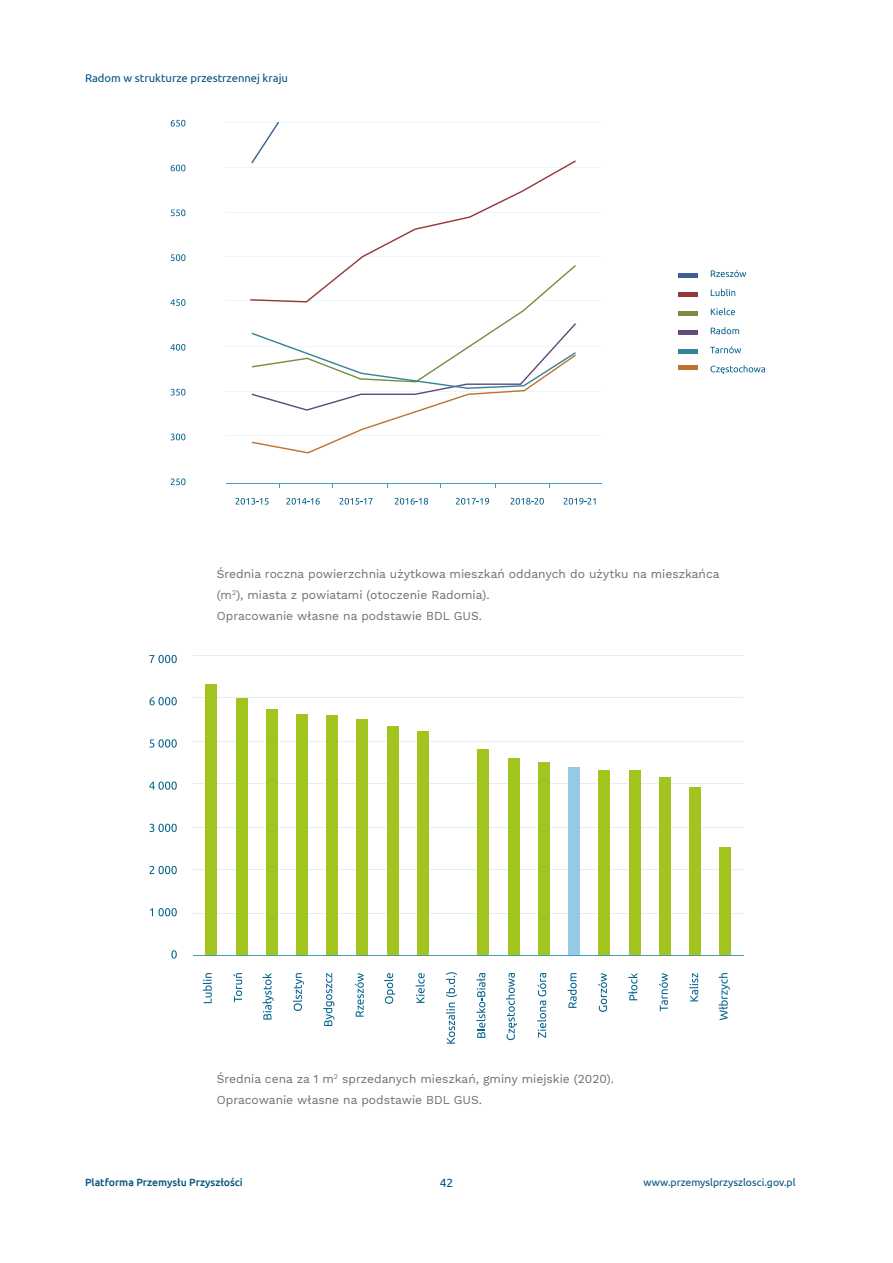
<style>
.page{position:relative;width:893px;height:1263px;background:#fff}
.page>*{position:absolute;margin:0;border:0;box-sizing:border-box;transform-origin:0 0}
.podpis_pod_obrazkiem{font:12px/21px "Work Sans";color:#6c6d70}
.t1{font:12px "Ubuntu";color:#005381}
.t2{font:11.25px "Ubuntu";color:#005381}
.t3{font:10.5px "Ubuntu";color:#005381}
.t4{font:500 10.5px "Ubuntu";color:#005381}
</style>
<div class="page">
<svg style="left:171px;top:120px;width:14px;height:7px"></svg>
<svg style="left:171px;top:165px;width:14px;height:6px"></svg>
<svg style="left:171px;top:209px;width:14px;height:7px"></svg>
<svg style="left:171px;top:254px;width:14px;height:7px"></svg>
<svg style="left:170px;top:299px;width:15px;height:7px"></svg>
<svg style="left:170px;top:344px;width:15px;height:7px"></svg>
<svg style="left:171px;top:389px;width:14px;height:6px"></svg>
<svg style="left:171px;top:434px;width:14px;height:6px"></svg>
<svg style="left:171px;top:478px;width:14px;height:7px"></svg>
<svg style="left:235px;top:498px;width:34px;height:7px"></svg>
<svg style="left:286px;top:498px;width:34px;height:7px"></svg>
<svg style="left:339px;top:498px;width:34px;height:7px"></svg>
<svg style="left:395px;top:498px;width:33px;height:7px"></svg>
<svg style="left:456px;top:498px;width:33px;height:7px"></svg>
<svg style="left:510px;top:498px;width:34px;height:7px"></svg>
<svg style="left:563px;top:498px;width:33px;height:7px"></svg>
<svg style="left:711px;top:270px;width:35px;height:7px"></svg>
<svg style="left:711px;top:289px;width:24px;height:7px"></svg>
<svg style="left:711px;top:308px;width:24px;height:7px"></svg>
<svg style="left:711px;top:327px;width:28px;height:7px"></svg>
<svg style="left:710px;top:346px;width:31px;height:7px"></svg>
<svg style="left:710px;top:365px;width:55px;height:9px"></svg>
<div style="left:679px;top:273px;width:19px;height:5px;background:#386194"></div>
<div style="left:679px;top:292px;width:19px;height:5px;background:#943838"></div>
<hr style="left:679px;top:311px;width:19px;height:4px;background:#788f40">
<hr style="left:679px;top:330px;width:19px;height:4px;background:#614a7d">
<hr style="left:679px;top:349px;width:19px;height:4px;background:#388299">
<div style="left:679px;top:365px;width:19px;height:5px;background:#bf732e"></div>
<hr style="left:226px;top:483px;width:376px;height:1px;background:#4a99ba">
<svg style="left:226px;top:122px;width:376px;height:46px"></svg>
<svg style="left:250px;top:160px;width:326px;height:105px"></svg>
<svg style="left:226px;top:265px;width:376px;height:188px"></svg>
<svg style="left:193px;top:913px;width:551px;height:1px"></svg>
<svg style="left:193px;top:869px;width:551px;height:1px"></svg>
<svg style="left:193px;top:827px;width:551px;height:1px"></svg>
<svg style="left:193px;top:783px;width:551px;height:1px"></svg>
<svg style="left:193px;top:741px;width:551px;height:1px"></svg>
<svg style="left:193px;top:697px;width:551px;height:1px"></svg>
<svg style="left:193px;top:655px;width:551px;height:1px"></svg>
<svg style="left:149px;top:655px;width:28px;height:8px"></svg>
<svg style="left:149px;top:697px;width:28px;height:8px"></svg>
<svg style="left:150px;top:739px;width:27px;height:9px"></svg>
<svg style="left:149px;top:781px;width:28px;height:9px"></svg>
<svg style="left:149px;top:824px;width:28px;height:8px"></svg>
<svg style="left:149px;top:866px;width:28px;height:8px"></svg>
<svg style="left:150px;top:908px;width:27px;height:8px"></svg>
<svg style="left:171px;top:950px;width:6px;height:8px"></svg>
<div style="left:206px;top:684px;width:11px;height:271px;background:#a1c41f"></div>
<div style="left:236px;top:698px;width:11px;height:257px;background:#a1c41f"></div>
<div style="left:266px;top:709px;width:11px;height:246px;background:#a1c41f"></div>
<div style="left:296px;top:714px;width:12px;height:241px;background:#a1c41f"></div>
<div style="left:327px;top:715px;width:11px;height:240px;background:#a1c41f"></div>
<div style="left:357px;top:719px;width:11px;height:236px;background:#a1c41f"></div>
<div style="left:387px;top:726px;width:11px;height:229px;background:#a1c41f"></div>
<div style="left:417px;top:731px;width:11px;height:224px;background:#a1c41f"></div>
<div style="left:478px;top:749px;width:11px;height:206px;background:#a1c41f"></div>
<div style="left:508px;top:758px;width:11px;height:197px;background:#a1c41f"></div>
<div style="left:538px;top:761px;width:11px;height:194px;background:#a1c41f"></div>
<div style="left:568px;top:767px;width:12px;height:188px;background:#96c9e6"></div>
<div style="left:599px;top:770px;width:11px;height:185px;background:#a1c41f"></div>
<div style="left:629px;top:770px;width:11px;height:185px;background:#a1c41f"></div>
<div style="left:659px;top:777px;width:11px;height:178px;background:#a1c41f"></div>
<div style="left:689px;top:787px;width:12px;height:168px;background:#a1c41f"></div>
<div style="left:720px;top:847px;width:11px;height:108px;background:#a1c41f"></div>
<svg style="left:689px;top:973px;width:9px;height:28px"></svg>
<svg style="left:719px;top:973px;width:11px;height:47px"></svg>
<svg style="left:355px;top:973px;width:9px;height:44px"></svg>
<svg style="left:262px;top:973px;width:12px;height:46px"></svg>
<svg style="left:293px;top:973px;width:11px;height:38px"></svg>
<svg style="left:233px;top:973px;width:9px;height:29px"></svg>
<svg style="left:537px;top:973px;width:9px;height:65px"></svg>
<svg style="left:476px;top:973px;width:9px;height:65px"></svg>
<svg style="left:203px;top:973px;width:9px;height:30px"></svg>
<svg style="left:384px;top:973px;width:11px;height:31px"></svg>
<svg style="left:598px;top:973px;width:9px;height:39px"></svg>
<svg style="left:416px;top:973px;width:9px;height:30px"></svg>
<svg style="left:323px;top:973px;width:11px;height:53px"></svg>
<svg style="left:659px;top:973px;width:9px;height:38px"></svg>
<svg style="left:568px;top:973px;width:9px;height:35px"></svg>
<svg style="left:628px;top:973px;width:9px;height:27px"></svg>
<svg style="left:506px;top:973px;width:11px;height:67px"></svg>
<svg style="left:446px;top:972px;width:11px;height:72px"></svg>
<hr style="left:193px;top:955px;width:551px;height:1px;background:#4a99ba">
<p class="t2" style="left:85px;top:71px;width:204px">Radom w strukturze przestrzennej kraju</p>
<p class="podpis_pod_obrazkiem" style="left:217px;top:564px;width:504px">Średnia roczna powierzchnia użytkowa mieszkań oddanych do użytku na mieszkańca (m<sup>2</sup>), miasta z powiatami (otoczenie Radomia).<br>Opracowanie własne na podstawie BDL GUS.</p>
<p class="podpis_pod_obrazkiem" style="left:217px;top:1068px;width:398px">Średnia cena za 1 m<sup>2</sup> sprzedanych mieszkań, gminy miejskie (2020).<br>Opracowanie własne na podstawie BDL GUS.</p>
<p class="t4" style="left:85px;top:1176px;width:159px">Platforma Przemysłu Przyszłości</p>
<p class="t1" style="left:440px;top:1176px;width:15px">42</p>
<p class="t3" style="left:643px;top:1176px;width:154px">www.przemyslprzyszlosci.gov.pl</p>
</div>
